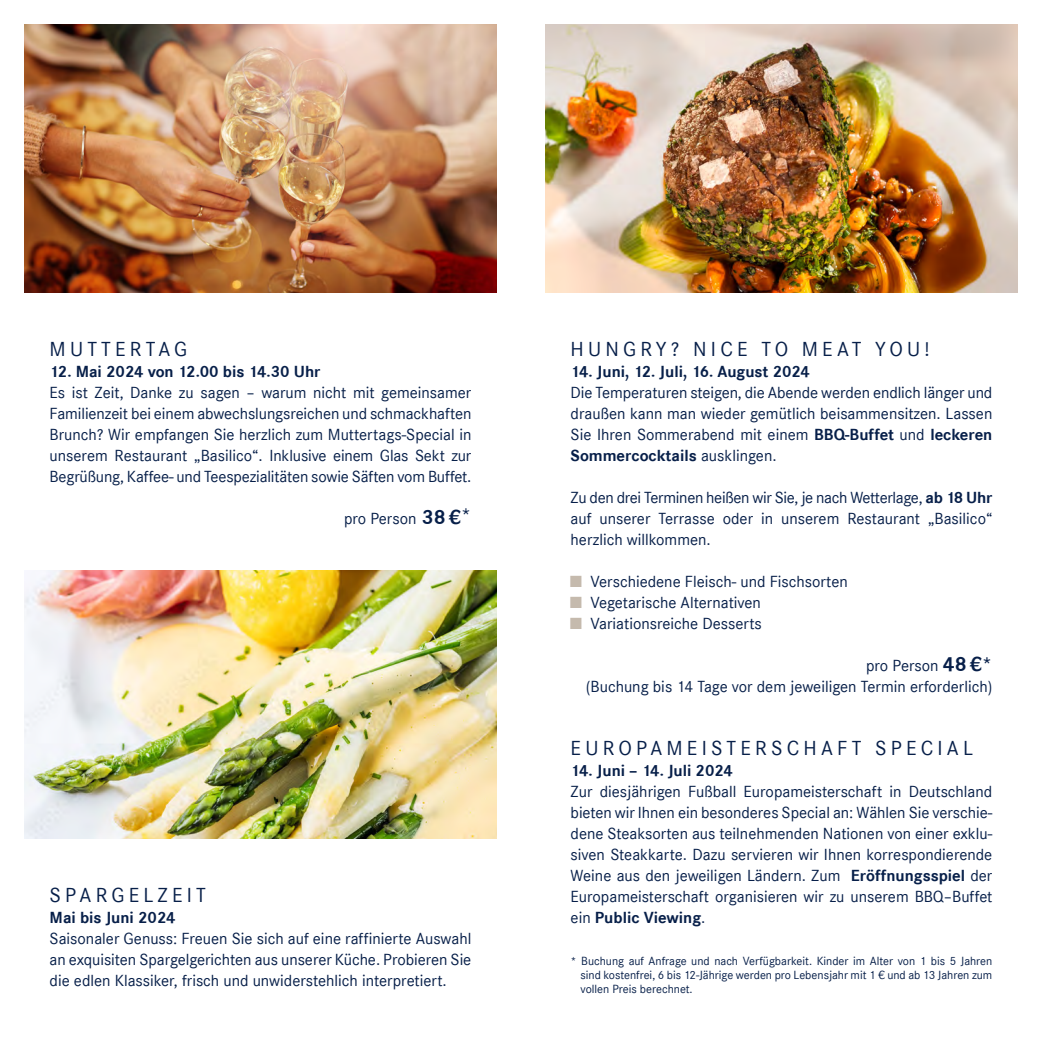
<style>
.page{position:relative;width:1042px;height:1042px;background:#fff}
.page>*{position:absolute;margin:0;border:0;box-sizing:border-box;transform-origin:0 0}
.t1{font:21px "Corporate S";letter-spacing:.2em;color:#071f49}
.t2{font:16.62px/21px "Corporate S";color:#071f49;text-align:justify}
.t3{font:700 16.62px "Corporate S";color:#071f49}
.t4{font:12.25px/14px "Corporate S";color:#071f49;text-align:justify}
.s1{font-weight:700;font-size:21px}
.s2{font-size:21px}
.s3{font-weight:700}
.s4{color:#c5baad}
</style>
<div class="page">
<img style="left:25px;top:25px;width:471px;height:268px">
<img style="left:25px;top:570px;width:471px;height:268px">
<img style="left:546px;top:25px;width:471px;height:268px">
<p class="t1" style="left:50px;top:337px;width:139px">MUTTERTAG</p>
<p class="t3" style="left:50px;top:362px;width:272px">12. Mai 2024 von 12.00 bis 14.30 Uhr</p>
<p class="t2" style="left:50px;top:382px;width:423px">Es ist Zeit, Danke zu sagen – warum nicht mit gemeinsamer Familienzeit bei einem abwechslungsreichen und schmackhaften Brunch? Wir empfangen Sie herzlich zum Muttertags-Special in unserem Restaurant „Basilico“. Inklusive einem Glas Sekt zur Begrüßung, Kaffee- und Teespezialitäten sowie Säften vom Buffet.</p>
<p class="t2" style="left:344px;top:508px;width:129px">pro Person <span class="s1">38 €</span><span class="s2">*</span></p>
<p class="t1" style="left:50px;top:883px;width:158px">SPARGELZEIT</p>
<p class="t3" style="left:50px;top:908px;width:127px">Mai bis Juni 2024</p>
<p class="t2" style="left:50px;top:928px;width:423px">Saisonaler Genuss: Freuen Sie sich auf eine raffinierte Auswahl an exquisiten Spargelgerichten aus unserer Küche. Probieren Sie die edlen Klassiker, frisch und unwiderstehlich interpretiert.</p>
<p class="t1" style="left:570px;top:337px;width:361px">HUNGRY? NICE TO MEAT YOU!</p>
<p class="t3" style="left:570px;top:362px;width:241px">14. Juni, 12. Juli, 16. August 2024</p>
<p class="t2" style="left:570px;top:382px;width:423px">Die Temperaturen steigen, die Abende werden endlich länger und draußen kann man wieder gemütlich beisammensitzen. Lassen Sie Ihren Sommerabend mit einem <span class="s3">BBQ-Buffet</span> und <span class="s3">leckeren Sommercocktails</span> ausklingen.</p>
<p class="t2" style="left:570px;top:487px;width:423px">Zu den drei Terminen heißen wir Sie, je nach Wetterlage, <span class="s3">ab 18 Uhr </span>auf unserer Terrasse oder in unserem Restaurant „Basilico“ herzlich willkommen.</p>
<p class="t2" style="left:570px;top:571px;width:279px"><span class="s4">■</span> Verschiedene Fleisch- und Fischsorten</p>
<p class="t2" style="left:570px;top:592px;width:192px"><span class="s4">■</span> Vegetarische Alternativen</p>
<p class="t2" style="left:570px;top:613px;width:193px"><span class="s4">■</span> Variationsreiche Desserts</p>
<p class="t2" style="left:586px;top:655px;width:408px;text-align:right">pro Person <span class="s1">48 €*<br></span>(Buchung bis 14 Tage vor dem jeweiligen Termin erforderlich)</p>
<p class="t1" style="left:570px;top:736px;width:404px">EUROPAMEISTERSCHAFT SPECIAL</p>
<p class="t3" style="left:570px;top:761px;width:164px">14. Juni – 14. Juli 2024</p>
<p class="t2" style="left:570px;top:781px;width:423px">Zur diesjährigen Fußball Europameisterschaft in Deutschland bieten wir Ihnen ein besonderes Special an: Wählen Sie verschie&shy;dene Steaksorten aus teilnehmenden Nationen von einer exklu&shy;siven Steakkarte. Dazu servieren wir Ihnen korrespondierende Weine aus den jeweiligen Ländern. Zum <span class="s3">Eröffnungsspiel</span> der Europameisterschaft organisieren wir zu unserem BBQ–Buffet ein <span class="s3">Public Viewing</span>.</p>
<p class="t4" style="left:580px;top:954px;width:413px;text-indent:-10px">* Buchung auf Anfrage und nach Verfügbarkeit. Kinder im Alter von 1 bis 5 Jahren sind kostenfrei, 6 bis 12-Jährige werden pro Lebensjahr mit 1 € und ab 13 Jahren zum vollen Preis berechnet.</p>
</div>
